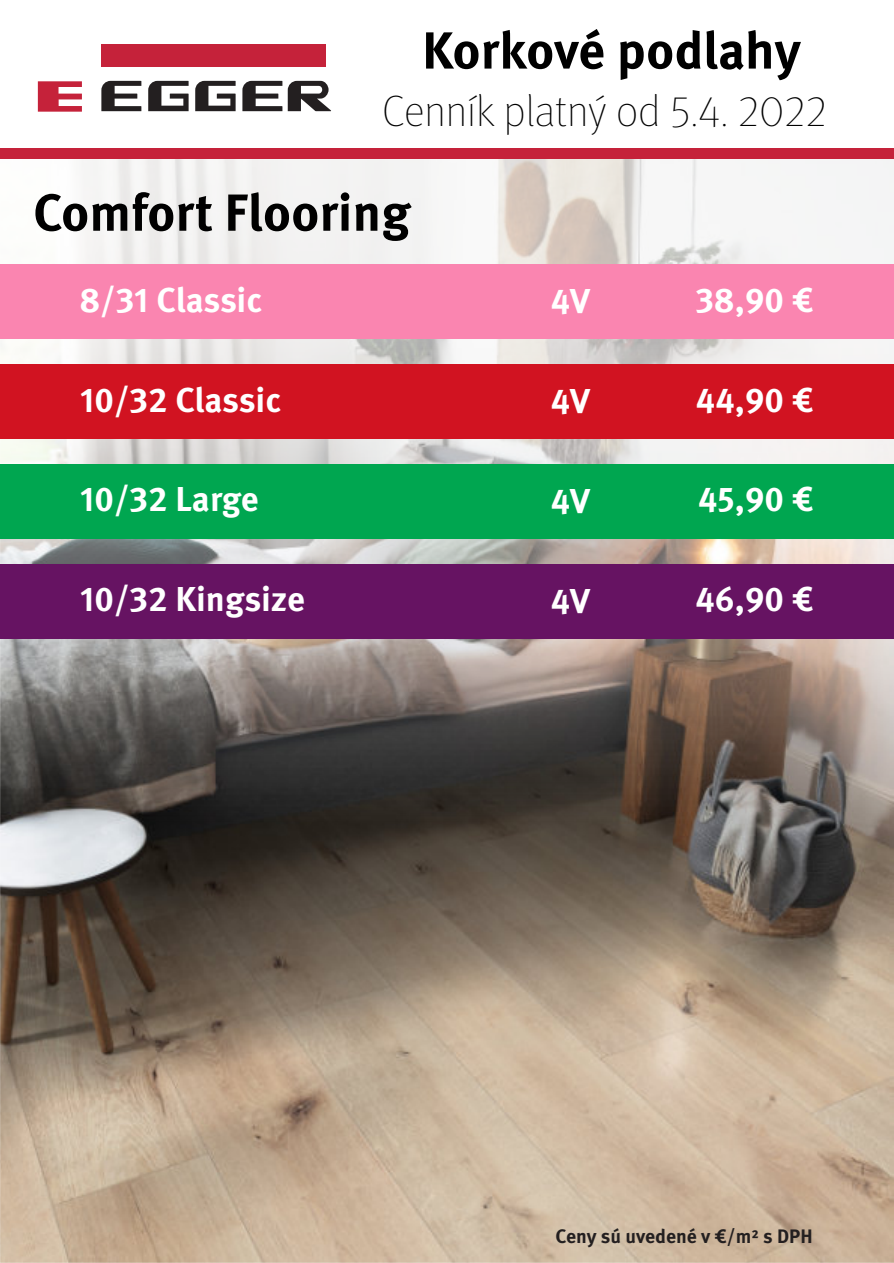
<style>
.page{position:relative;width:894px;height:1263px;background:#fff}
.page>*{position:absolute;margin:0;border:0;box-sizing:border-box;transform-origin:0 0}
.t1{font:700 52.05px "Meta Pro";color:#000}
.t2{font:100 43.95px "Meta Pro";color:#000}
.t3{font:700 34.5px "Meta Pro";color:#fff}
.t4{font:700 19.5px "Meta Pro";color:#231f20}
</style>
<div class="page">
<img style="left:0;top:825px;width:893px;height:438px">
<img style="left:0;top:159px;width:893px;height:666px">
<svg style="left:101px;top:81px;width:40px;height:30px"></svg>
<svg style="left:148px;top:81px;width:40px;height:30px"></svg>
<svg style="left:195px;top:81px;width:40px;height:30px"></svg>
<svg style="left:242px;top:81px;width:89px;height:30px"></svg>
<div style="left:101px;top:45px;width:225px;height:22px;background:#c5223a"></div>
<svg style="left:38px;top:81px;width:44px;height:31px"></svg>
<div style="left:0;top:148px;width:893px;height:11px;background:#c5223a"></div>
<div style="left:0;top:265px;width:893px;height:74px;background:#fa85b0"></div>
<div style="left:0;top:364px;width:893px;height:75px;background:#d11321"></div>
<div style="left:0;top:464px;width:893px;height:75px;background:#00a650"></div>
<div style="left:0;top:564px;width:893px;height:75px;background:#661362"></div>
<h1 class="t1" style="left:422px;top:29px;width:380px">Korkové podlahy</h1>
<p class="t2" style="left:382px;top:92px;width:446px">Cenník platný od 5.4. 2022</p>
<h1 class="t1" style="left:33px;top:191px;width:379px">Comfort Flooring</h1>
<p class="t3" style="left:79px;top:286px;width:184px">8/31 Classic</p>
<p class="t3" style="left:550px;top:287px;width:41px">4V</p>
<p class="t3" style="left:695px;top:286px;width:120px">38,90 €</p>
<p class="t3" style="left:80px;top:386px;width:203px">10/32 Classic</p>
<p class="t3" style="left:550px;top:387px;width:41px">4V</p>
<p class="t3" style="left:695px;top:385px;width:119px">44,90 €</p>
<p class="t3" style="left:80px;top:485px;width:180px">10/32 Large</p>
<p class="t3" style="left:550px;top:487px;width:41px">4V</p>
<p class="t3" style="left:697px;top:485px;width:117px">45,90 €</p>
<p class="t3" style="left:80px;top:585px;width:226px">10/32 Kingsize</p>
<p class="t3" style="left:550px;top:587px;width:41px">4V</p>
<p class="t3" style="left:695px;top:585px;width:120px">46,90 €</p>
<p class="t4" style="left:555px;top:1228px;width:258px">Ceny sú uvedené v €/m² s DPH</p>
</div>
